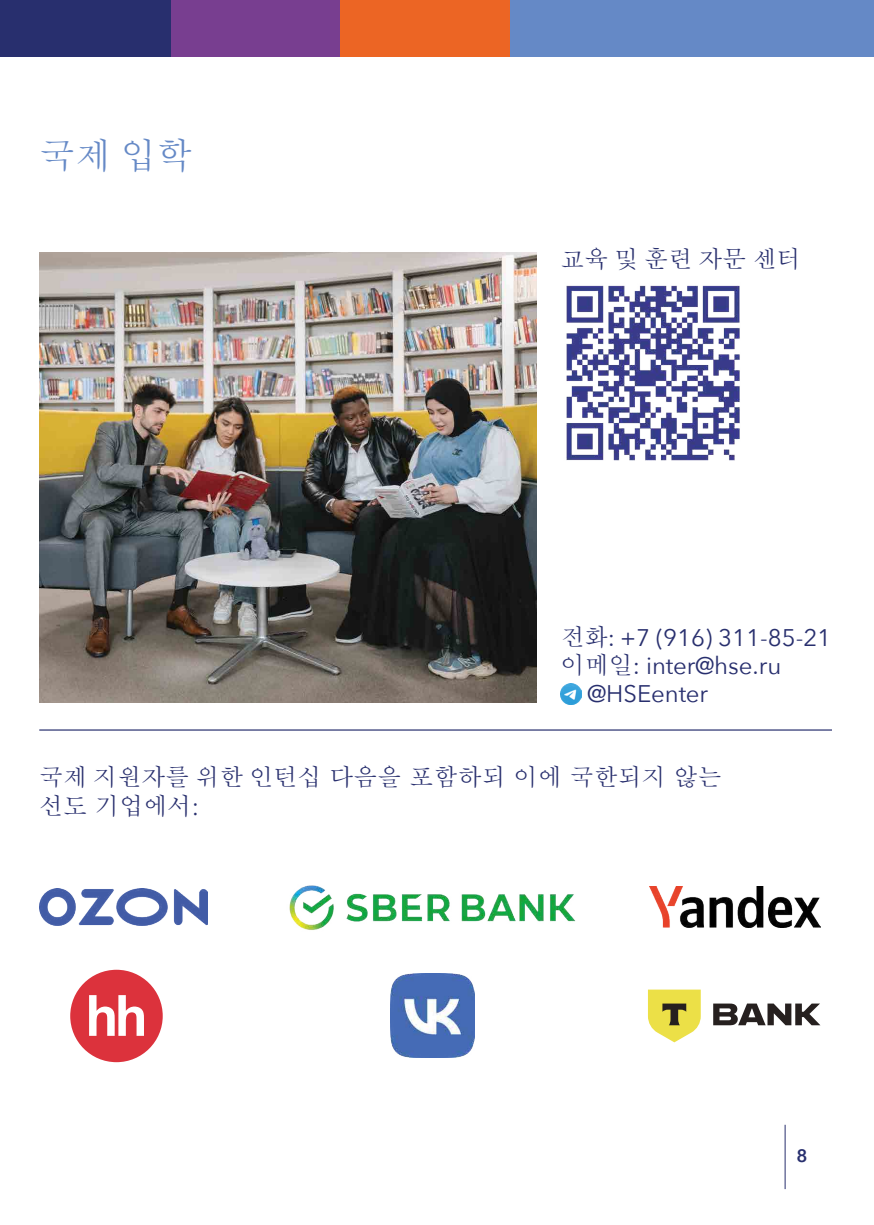
<style>
.page{position:relative;width:874px;height:1225px;background:#fff}
.page>*{position:absolute;margin:0;border:0;box-sizing:border-box;transform-origin:0 0}
.t1{font:500 36px "Adobe Myungjo Std";color:#6589c6}
.t2{font:24px "Avenir Next";color:#282f6e}
.t3{font:500 24px/28.8px "Adobe Myungjo Std";color:#282f6e}
.t4{font:600 18px "Avenir Next";color:#282f6e}
.s1{font-family:"Adobe Myungjo Std";font-weight:500}
</style>
<div class="page">
<hr style="left:784px;top:1124px;width:1px;height:65px;background:#282f6e">
<img style="left:560px;top:684px;width:20px;height:20px">
<img style="left:289px;top:885px;width:287px;height:45px">
<img style="left:390px;top:974px;width:84px;height:84px">
<img style="left:649px;top:886px;width:171px;height:41px">
<img style="left:39px;top:888px;width:169px;height:37px">
<img style="left:39px;top:253px;width:497px;height:449px">
<hr style="left:39px;top:729px;width:792px;height:1px;background:#282f6e">
<div style="left:70px;top:969px;width:93px;height:93px;background:#dc323c;border-radius:50%"></div>
<svg style="left:89px;top:995px;width:55px;height:40px"></svg>
<svg style="left:648px;top:989px;width:52px;height:53px;background:#dad160"></svg>
<svg style="left:713px;top:1003px;width:107px;height:22px"></svg>
<img style="left:566px;top:285px;width:174px;height:176px">
<div style="left:339px;top:0;width:171px;height:57px;background:#ec6524"></div>
<div style="left:169px;top:0;width:170px;height:57px;background:#783e90"></div>
<div style="left:0;top:0;width:170px;height:57px;background:#282f6e"></div>
<div style="left:510px;top:0;width:363px;height:57px;background:#6589c6"></div>
<h1 class="t1" style="left:39px;top:137px;width:154px">국제 입학</h1>
<p class="t3" style="left:560px;top:245px;width:241px">교육 및 훈련 자문 센터</p>
<p class="t2" style="left:560px;top:617px;width:272px"><span class="s1">전화</span>: +7 (916) 311-85-21</p>
<p class="t2" style="left:560px;top:645px;width:222px"><span class="s1">이메일</span>: inter@hse.ru</p>
<p class="t2" style="left:586px;top:673px;width:123px">@HSEenter</p>
<p class="t3" style="left:39px;top:763px;width:683px">국제 지원자를 위한 인턴십 다음을 포함하되 이에 국한되지 않는 선도 기업에서:</p>
<p class="t4" style="left:796px;top:1140px;width:12px">8</p>
</div>
